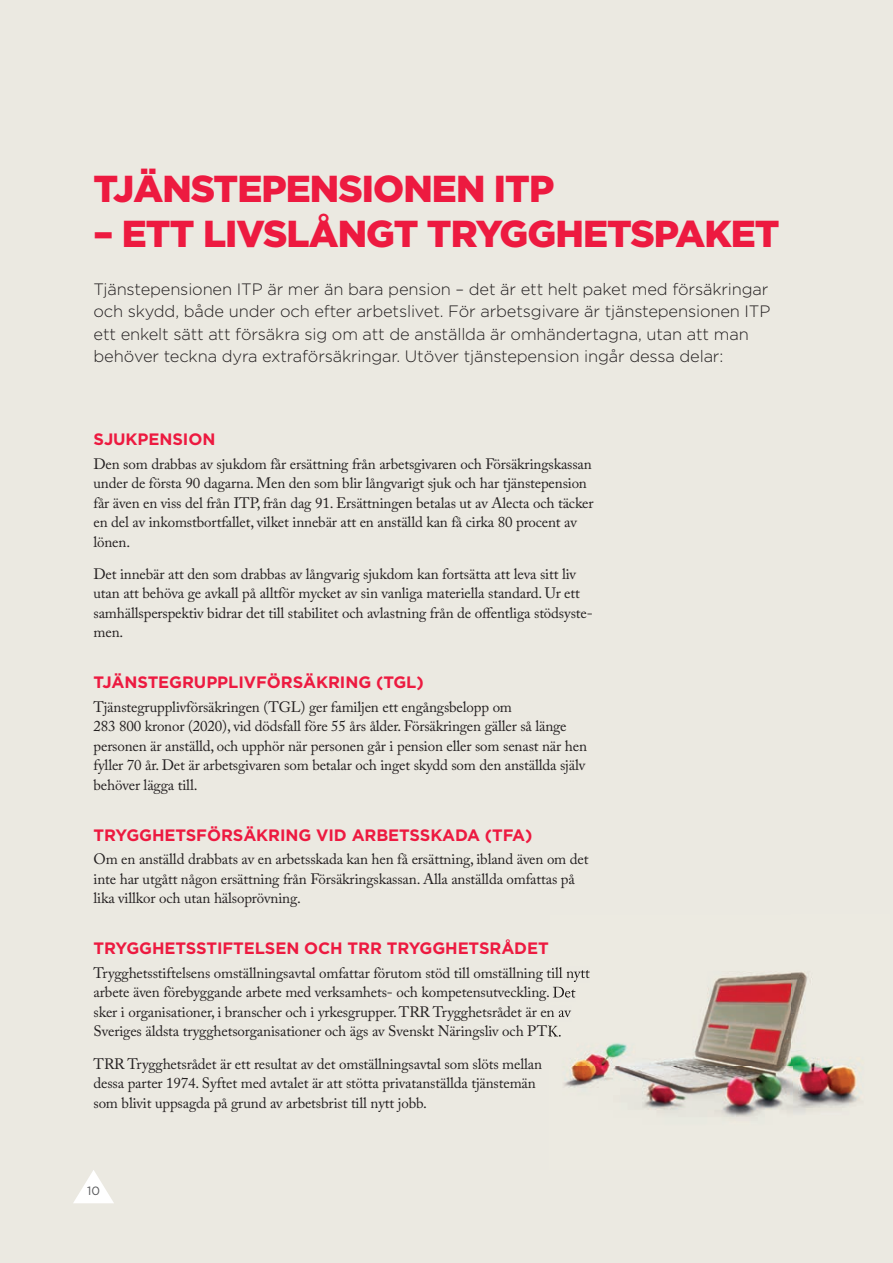
<style>
.page{position:relative;width:893px;height:1263px;background:#ebe9e1}
.page>*{position:absolute;margin:0;border:0;box-sizing:border-box;transform-origin:0 0}
.t1{font:900 37.5px "Gotham HTF";letter-spacing:-.025em;color:#ed1a40}
.t2{font:300 16.5px/22.5px "Gotham HTF";letter-spacing:-.01em;color:#231f20}
.t3{font:700 16.5px "Gotham HTF";letter-spacing:-.005em;color:#ed1a40}
.t4{font:15px/19.5px "Adobe Caslon Pro";letter-spacing:-.01em;color:#231f20}
.t5{font:12px "Gotham HTF";color:#57585a}
</style>
<div class="page">
<svg style="left:73px;top:1170px;width:41px;height:33px"></svg>
<img style="left:564px;top:972px;width:296px;height:145px">
<img style="left:549px;top:967px;width:41px;height:15px">
<img style="left:552px;top:986px;width:23px;height:15px">
<img style="left:549px;top:1006px;width:22px;height:15px">
<img style="left:549px;top:1025px;width:12px;height:12px">
<h1 class="t1" style="left:94px;top:167px;width:462px">TJÄNSTEPENSIONEN ITP</h1>
<h1 class="t1" style="left:94px;top:212px;width:688px">– ETT LIVSLÅNGT TRYGGHETSPAKET</h1>
<p class="t2" style="left:94px;top:277px;width:678px">Tjänstepensionen ITP är mer än bara pension – det är ett helt paket med försäkringar och skydd, både under och efter arbetslivet. För arbetsgivare är tjänstepensionen ITP ett enkelt sätt att försäkra sig om att de anställda är omhändertagna, utan att man behöver teckna dyra extraförsäkringar. Utöver tjänstepension ingår dessa delar:</p>
<p class="t3" style="left:94px;top:429px;width:123px">SJUKPENSION</p>
<p class="t4" style="left:94px;top:454px;width:502px">Den som drabbas av sjukdom får ersättning från arbetsgivaren och Försäkringskassan under de första 90 dagarna. Men den som blir långvarigt sjuk och har tjänstepension får även en viss del från ITP, från dag 91. Ersättningen betalas ut av Alecta och täcker en del av inkomstbortfallet, vilket innebär att en anställd kan få cirka 80 procent av lönen.</p>
<p class="t4" style="left:94px;top:564px;width:501px">Det innebär att den som drabbas av långvarig sjukdom kan fortsätta att leva sitt liv utan att behöva ge avkall på alltför mycket av sin vanliga materiella standard. Ur ett samhällsperspektiv bidrar det till stabilitet och avlastning från de offentliga stödsyste&shy;men.</p>
<p class="t3" style="left:94px;top:673px;width:332px">TJÄNSTEGRUPPLIVFÖRSÄKRING (TGL)</p>
<p class="t4" style="left:94px;top:697px;width:495px">Tjänstegrupplivförsäkringen (TGL) ger familjen ett engångsbelopp om<br>283 800 kronor (2020), vid dödsfall före 55 års ålder. Försäkringen gäller så länge personen är anställd, och upphör när personen går i pension eller som senast när hen fyller 70 år. Det är arbetsgivaren som betalar och inget skydd som den anställda själv behöver lägga till.</p>
<p class="t3" style="left:94px;top:825px;width:440px">TRYGGHETSFÖRSÄKRING VID ARBETSSKADA (TFA)</p>
<p class="t4" style="left:94px;top:849px;width:496px">Om en anställd drabbats av en arbetsskada kan hen få ersättning, ibland även om det inte har utgått någon ersättning från Försäkringskassan. Alla anställda omfattas på lika villkor och utan hälsoprövning.</p>
<p class="t3" style="left:94px;top:939px;width:457px">TRYGGHETSSTIFTELSEN OCH TRR TRYGGHETSRÅDET</p>
<p class="t4" style="left:94px;top:963px;width:498px">Trygghetsstiftelsens omställningsavtal omfattar förutom stöd till omställning till nytt arbete även förebyggande arbete med verksamhets- och kompetensutveckling. Det sker i organisationer, i branscher och i yrkesgrupper. TRR Trygghetsrådet är en av Sveriges äldsta trygghetsorganisationer och ägs av Svenskt Näringsliv och PTK.</p>
<p class="t4" style="left:94px;top:1054px;width:450px">TRR Trygghetsrådet är ett resultat av det omställningsavtal som slöts mellan dessa parter 1974. Syftet med avtalet är att stötta privatanställda tjänstemän som blivit uppsagda på grund av arbetsbrist till nytt jobb.</p>
<p class="t5" style="left:87px;top:1184px;width:14px">10</p>
</div>
